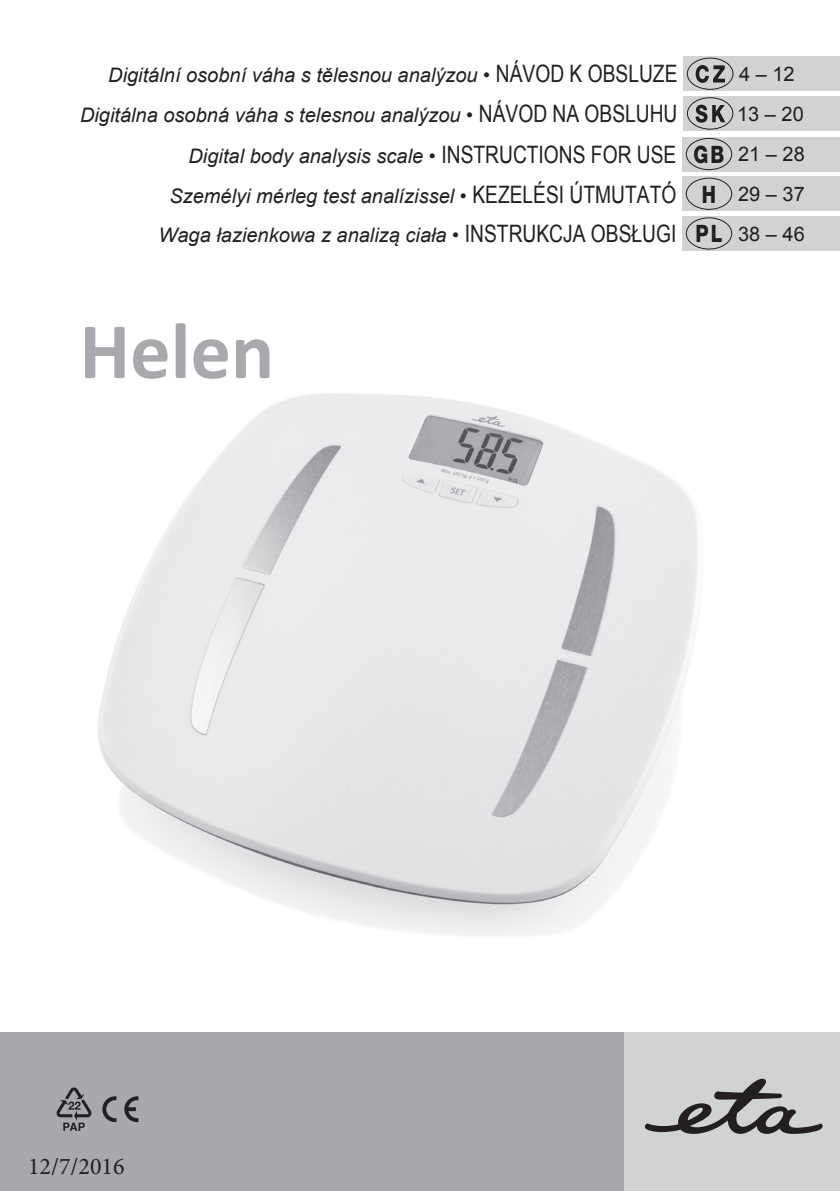
<style>
.page{position:relative;width:840px;height:1191px;background:#fff}
.page>*{position:absolute;margin:0;border:0;box-sizing:border-box;transform-origin:0 0}
.t1{font:700 80.4px "Calibri";color:#a8a9ad}
.t2{font:24px "Minion Pro";color:#231f20}
.t3{font:italic 20px/42px "Arial";color:#231f20;text-align:right}
.t4{font:20px "Arial";color:#231f20}
.s1{font-style:normal;font-size:24px}
.s2{font-style:normal}
.s3{font-family:"Helvetica Neue CE";font-weight:800;font-style:normal;font-size:24px}
</style>
<div class="page">
<div style="left:682px;top:57px;width:157px;height:34px;background:#d1d2d4"></div>
<svg style="left:695px;top:65px;width:29px;height:18px"></svg>
<div style="left:686px;top:58px;width:47px;height:32px;border:1px solid #231f20;border-radius:50%"></div>
<div style="left:682px;top:96px;width:157px;height:34px;background:#d1d2d4"></div>
<svg style="left:695px;top:105px;width:30px;height:18px"></svg>
<div style="left:686px;top:97px;width:46px;height:32px;border:1px solid #231f20;border-radius:50%"></div>
<div style="left:681px;top:137px;width:158px;height:34px;background:#d1d2d4"></div>
<div style="left:685px;top:138px;width:46px;height:32px;border:1px solid #231f20;border-radius:50%"></div>
<div style="left:681px;top:177px;width:158px;height:34px;background:#d1d2d4"></div>
<div style="left:685px;top:178px;width:46px;height:32px;border:1px solid #231f20;border-radius:50%"></div>
<div style="left:681px;top:216px;width:158px;height:34px;background:#d1d2d4"></div>
<div style="left:685px;top:217px;width:46px;height:32px;border:1px solid #231f20;border-radius:50%"></div>
<div style="left:0;top:1032px;width:839px;height:159px;background:#a8a9ad"></div>
<div style="left:624px;top:1032px;width:215px;height:159px;background:#d1d2d4"></div>
<svg style="left:644px;top:1078px;width:178px;height:55px"></svg>
<svg style="left:124px;top:1096px;width:14px;height:26px"></svg>
<svg style="left:102px;top:1096px;width:14px;height:26px"></svg>
<svg style="left:57px;top:1087px;width:35px;height:43px"></svg>
<img style="left:98px;top:393px;width:600px;height:543px">
<p class="t3" style="left:108px;top:55px;width:570px">Digitální osobní váha s tělesnou analýzou • <span class="s1">NÁVOD K OBSLUZE</span></p>
<p class="t4" style="left:738px;top:61px;width:57px">4 – 12</p>
<p class="t3" style="left:80px;top:94px;width:598px">Digitálna osobná váha s telesnou analýzou • <span class="s1">NÁVOD NA OBSLUHU</span></p>
<p class="t3" style="left:188px;top:93px;width:617px"><span class="s2">13 – 20<br></span>Digital body analysis scale • <span class="s1">INSTRUCTIONS FOR USE</span> <span class="s3">GB</span> <span class="s2">21 – 28</span></p>
<p class="t3" style="left:158px;top:176px;width:647px;line-height:39.6px;text-align:center">Személyi mérleg test analízissel • <span class="s1">KEZELÉSI ÚTMUTATÓ</span> <span class="s3">H</span> <span class="s2">29 – 37<br></span>Waga łazienkowa z analizą ciała • <span class="s1">INSTRUKCJA OBSŁUGI</span> <span class="s3">PL</span> <span class="s2">38 – 46</span></p>
<h1 class="t1" style="left:79px;top:300px;width:196px">Helen</h1>
<p class="t2" style="left:28px;top:1150px;width:98px">12/7/2016</p>
</div>
